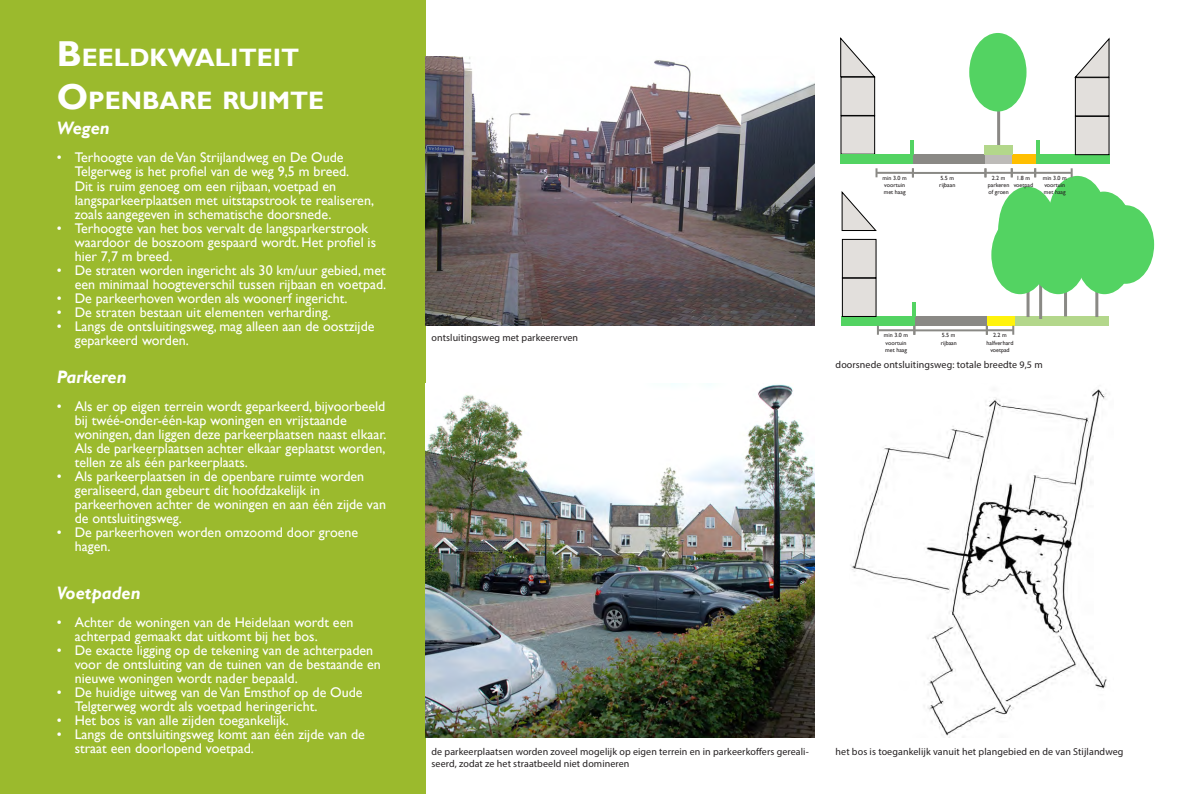
<style>
.page{position:relative;width:1191px;height:794px;background:#fff}
.page>*{position:absolute;margin:0;border:0;box-sizing:border-box;transform-origin:0 0}
.kop{font:700 25.2px "Gill Sans";color:#fff}
.Kop_subkop{font:italic 700 18px "Gill Sans";color:#fff}
.standaard_tekst_opso{font:italic 700 18px "Gill Sans";color:#fff}
.t1{font:14px/14px "Gill Sans";color:#fff}
.bijschriften{font:10px/11.3px "Myriad Pro";letter-spacing:.01em;color:#231f20}
.kop-2{font:6px/7.2px "Gill Sans";color:#231f20}
.s1{font-size:36px}
</style>
<div class="page">
<div style="left:0;top:0;width:426px;height:794px;background:#9bba2d"></div>
<img style="left:426px;top:56px;width:388px;height:270px">
<img style="left:426px;top:383px;width:388px;height:354px">
<img style="left:850px;top:389px;width:257px;height:348px">
<div style="left:842px;top:317px;width:73px;height:9px;background:#53d362"></div>
<div style="left:1014px;top:317px;width:95px;height:9px;background:#b3d78b"></div>
<div style="left:986px;top:317px;width:28px;height:9px;background:#fff30c"></div>
<div style="left:915px;top:317px;width:71px;height:9px;background:#8a8985"></div>
<div style="left:842px;top:278px;width:34px;height:39px;background:#e2dfdc;border:1px solid #000"></div>
<svg style="left:841px;top:192px;width:35px;height:39px"></svg>
<div style="left:842px;top:239px;width:34px;height:39px;background:#e2dfdc;border:1px solid #000"></div>
<div style="left:840px;top:116px;width:35px;height:38px;background:#e2dfdc"></div>
<svg style="left:840px;top:38px;width:35px;height:39px"></svg>
<div style="left:840px;top:77px;width:35px;height:39px;background:#e2dfdc;border:1px solid #000"></div>
<div style="left:840px;top:155px;width:73px;height:9px;background:#53d362"></div>
<div style="left:1036px;top:155px;width:73px;height:9px;background:#53d362"></div>
<div style="left:984px;top:155px;width:28px;height:9px;background:#bdbbb8"></div>
<div style="left:913px;top:155px;width:71px;height:9px;background:#8a8985"></div>
<div style="left:1012px;top:155px;width:24px;height:9px;background:#ffbf00"></div>
<div style="left:1075px;top:116px;width:34px;height:39px;background:#e2dfdc;border:1px solid #000"></div>
<div style="left:1075px;top:77px;width:34px;height:39px;background:#e2dfdc;border:1px solid #000"></div>
<svg style="left:1074px;top:38px;width:35px;height:40px"></svg>
<hr style="left:997px;top:91px;width:3px;height:64px;background:#8a8985">
<hr style="left:1026px;top:253px;width:3px;height:64px;background:#8a8985">
<hr style="left:1039px;top:255px;width:3px;height:64px;background:#8a8985">
<hr style="left:1095px;top:253px;width:3px;height:64px;background:#8a8985">
<hr style="left:1064px;top:252px;width:3px;height:64px;background:#8a8985">
<div style="left:969px;top:33px;width:57px;height:78px;background:#53d362;border-radius:50%"></div>
<div style="left:998px;top:187px;width:58px;height:78px;background:#53d362;border-radius:50%"></div>
<div style="left:1029px;top:216px;width:58px;height:78px;background:#53d362;border-radius:50%"></div>
<div style="left:1048px;top:176px;width:58px;height:78px;background:#53d362;border-radius:50%"></div>
<div style="left:1075px;top:192px;width:57px;height:78px;background:#53d362;border-radius:50%"></div>
<div style="left:1075px;top:216px;width:58px;height:78px;background:#53d362;border-radius:50%"></div>
<div style="left:1096px;top:205px;width:58px;height:79px;background:#53d362;border-radius:50%"></div>
<div style="left:991px;top:216px;width:57px;height:78px;background:#53d362;border-radius:50%"></div>
<div style="left:984px;top:146px;width:28px;height:9px;background:#b3d78b"></div>
<hr style="left:910px;top:140px;width:3px;height:14px;background:#53d362">
<hr style="left:912px;top:303px;width:3px;height:14px;background:#53d362">
<hr style="left:1036px;top:140px;width:3px;height:14px;background:#53d362">
<hr style="left:876px;top:172px;width:37px;height:2px;background:#8a8985">
<svg style="left:875px;top:168px;width:2px;height:9px"></svg>
<hr style="left:878px;top:329px;width:36px;height:2px;background:#8a8985">
<svg style="left:877px;top:326px;width:2px;height:9px"></svg>
<hr style="left:1035px;top:172px;width:36px;height:2px;background:#8a8985">
<svg style="left:1070px;top:168px;width:2px;height:9px"></svg>
<hr style="left:985px;top:172px;width:26px;height:2px;background:#8a8985">
<hr style="left:986px;top:329px;width:27px;height:2px;background:#8a8985">
<svg style="left:1012px;top:326px;width:2px;height:9px"></svg>
<hr style="left:1011px;top:172px;width:24px;height:2px;background:#8a8985">
<svg style="left:1010px;top:168px;width:2px;height:9px"></svg>
<svg style="left:1034px;top:168px;width:2px;height:9px"></svg>
<hr style="left:913px;top:172px;width:72px;height:2px;background:#8a8985">
<svg style="left:912px;top:168px;width:2px;height:9px"></svg>
<svg style="left:984px;top:168px;width:2px;height:9px"></svg>
<hr style="left:914px;top:329px;width:73px;height:2px;background:#8a8985">
<svg style="left:913px;top:326px;width:2px;height:9px"></svg>
<svg style="left:985px;top:326px;width:3px;height:9px"></svg>
<p class="kop" style="left:57px;top:42px;width:244px"><span class="s1">B</span>EELDKWALITEIT</p>
<p class="kop" style="left:57px;top:85px;width:269px"><span class="s1">O</span>PENBARE RUIMTE</p>
<p class="Kop_subkop" style="left:57px;top:118px;width:55px">Wegen</p>
<p class="t1" style="left:75px;top:151px;width:301px;text-indent:-18px">• Terhoogte van de Van Strijlandweg en De Oude Telgerweg is het profiel van de weg 9,5 m breed.<br>Dit is ruim genoeg om een rijbaan, voetpad en langsparkeerplaatsen met uitstapstrook te realiseren, zoals aangegeven in schematische doorsnede.</p>
<p class="t1" style="left:75px;top:221px;width:303px;text-indent:-18px">• Terhoogte van het bos vervalt de langsparkerstrook waardoor de boszoom gespaard wordt. Het profiel is hier 7,7 m breed.</p>
<p class="t1" style="left:57px;top:263px;width:331px;text-align:right">• De straten worden ingericht als 30 km/uur gebied, met een minimaal hoogteverschil tussen rijbaan en voetpad.</p>
<p class="t1" style="left:57px;top:291px;width:292px">• De parkeerhoven worden als woonerf ingericht.</p>
<p class="t1" style="left:57px;top:305px;width:276px">• De straten bestaan uit elementen verharding.</p>
<p class="t1" style="left:75px;top:319px;width:301px;text-indent:-18px">• Langs de ontsluitingsweg, mag alleen aan de oostzijde geparkeerd worden.</p>
<p class="Kop_subkop" style="left:57px;top:366px;width:72px">Parkeren</p>
<p class="t1" style="left:75px;top:399px;width:313px;text-indent:-18px">• Als er op eigen terrein wordt geparkeerd, bijvoorbeeld bij twéé-onder-één-kap woningen en vrijstaande woningen, dan liggen deze parkeerplaatsen naast elkaar.<br>Als de parkeerplaatsen achter elkaar geplaatst worden, tellen ze als één parkeerplaats.</p>
<p class="t1" style="left:75px;top:469px;width:313px;text-indent:-18px">• Als parkeerplaatsen in de openbare ruimte worden geraliseerd, dan gebeurt dit hoofdzakelijk in parkeerhoven achter de woningen en aan één zijde van de ontsluitingsweg.</p>
<p class="t1" style="left:75px;top:525px;width:285px;text-indent:-18px">• De parkeerhoven worden omzoomd door groene hagen.</p>
<p class="standaard_tekst_opso" style="left:57px;top:582px;width:86px">Voetpaden</p>
<p class="t1" style="left:75px;top:615px;width:280px;text-indent:-18px">• Achter de woningen van de Heidelaan wordt een achterpad gemaakt dat uitkomt bij het bos.</p>
<p class="t1" style="left:75px;top:643px;width:307px;text-indent:-18px">• De exacte ligging op de tekening van de achterpaden voor de ontsluiting van de tuinen van de bestaande en nieuwe woningen wordt nader bepaald.</p>
<p class="t1" style="left:75px;top:685px;width:289px;text-indent:-18px">• De huidige uitweg van de Van Emsthof op de Oude<br>Telgterweg wordt als voetpad heringericht.</p>
<p class="t1" style="left:57px;top:713px;width:234px">• Het bos is van alle zijden toegankelijk.</p>
<p class="t1" style="left:75px;top:727px;width:292px;text-indent:-18px">• Langs de ontsluitingsweg komt aan één zijde van de straat een doorlopend voetpad.</p>
<p class="bijschriften" style="left:431px;top:332px;width:148px">ontsluitingsweg met parkeererven</p>
<p class="kop-2" style="left:882px;top:174px;width:26px">min 3.0 m</p>
<p class="kop-2" style="left:883px;top:182px;width:23px">voortuin met haag</p>
<p class="kop-2" style="left:940px;top:174px;width:15px">5.5 m</p>
<p class="kop-2" style="left:939px;top:182px;width:18px">rijbaan</p>
<p class="kop-2" style="left:991px;top:174px;width:15px">2.2 m</p>
<p class="kop-2" style="left:987px;top:182px;width:23px">parkeren</p>
<p class="kop-2" style="left:988px;top:189px;width:22px">of groen</p>
<p class="kop-2" style="left:1016px;top:174px;width:15px">1.8 m</p>
<p class="kop-2" style="left:1013px;top:182px;width:21px">voetpad</p>
<p class="kop-2" style="left:1042px;top:174px;width:26px">min 3.0 m</p>
<p class="kop-2" style="left:1044px;top:182px;width:23px">voortuin met haag</p>
<p class="kop-2" style="left:884px;top:332px;width:26px">min 3.0 m</p>
<p class="kop-2" style="left:885px;top:339px;width:23px">voortuin met haag</p>
<p class="kop-2" style="left:942px;top:332px;width:15px">5.5 m</p>
<p class="kop-2" style="left:940px;top:339px;width:18px">rijbaan</p>
<p class="kop-2" style="left:993px;top:332px;width:15px">2.2 m</p>
<p class="kop-2" style="left:986px;top:339px;width:29px;text-align:center">halfverhard voetpad</p>
<p class="bijschriften" style="left:835px;top:359px;width:209px">doorsnede ontsluitingsweg: totale breedte 9,5 m</p>
<p class="bijschriften" style="left:431px;top:746px;width:379px">de parkeerplaatsen worden zoveel mogelijk op eigen terrein en in parkeerkoffers gereali&shy;seerd, zodat ze het straatbeeld niet domineren</p>
<p class="bijschriften" style="left:835px;top:746px;width:289px">het bos is toegankelijk vanuit het plangebied en de van Stijlandweg</p>
</div>
